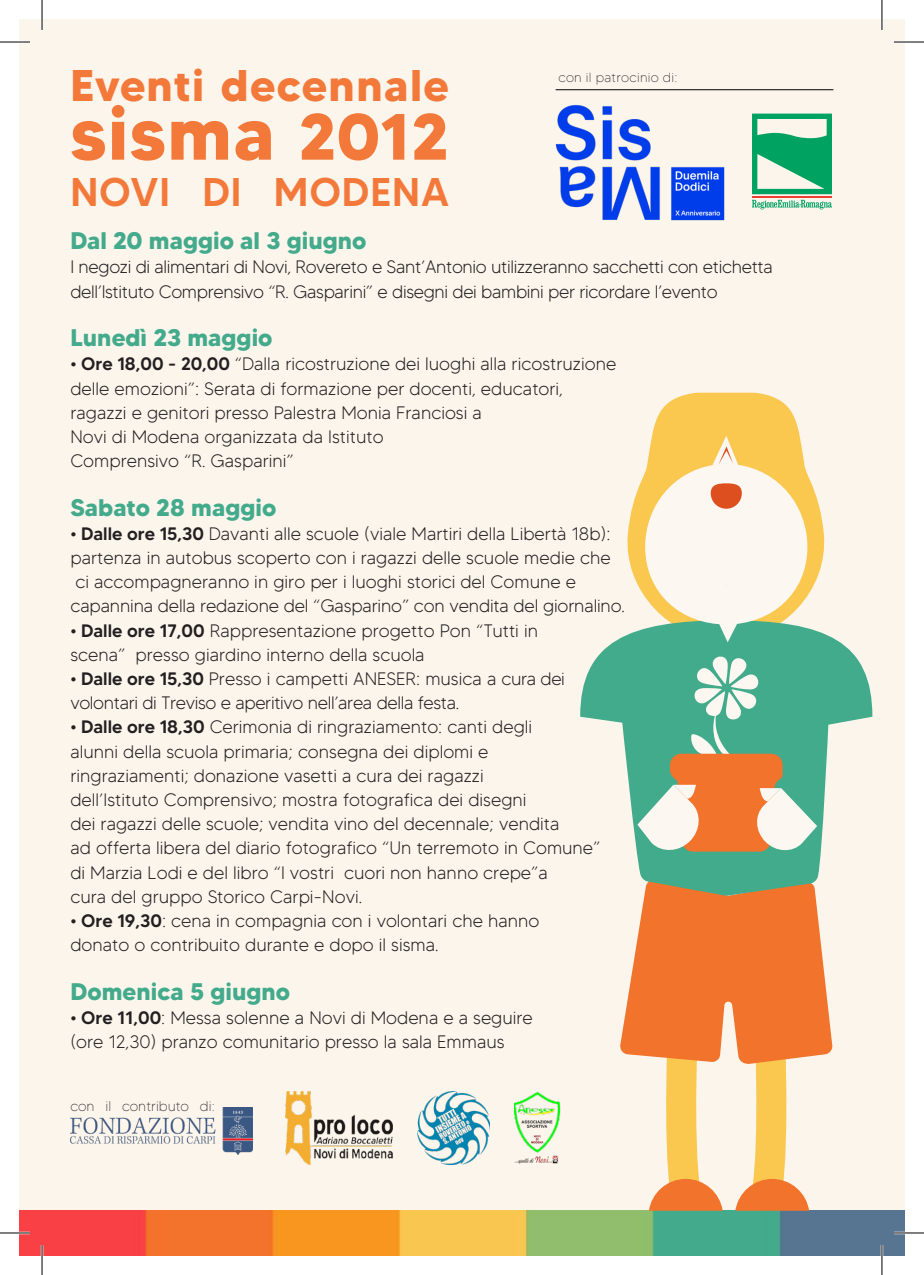
<style>
.page{position:relative;width:924px;height:1275px;background:#fff}
.page>*{position:absolute;margin:0;border:0;box-sizing:border-box;transform-origin:0 0}
.t1{font:700 74.6px "MADETOMMY";letter-spacing:.02em;color:#f3793b}
.t2{font:700 44.2px "MADETOMMY";letter-spacing:.03em;color:#f3793b}
.t3{font:500 40px "MADETOMMY";letter-spacing:.02em;color:#f3793b}
.t4{font:700 24px "MADETOMMY";color:#43aa8c}
.t5{font:300 18px "MADETOMMY";color:#231f20}
.t6{font:300 18px/24.2px "MADETOMMY";letter-spacing:-.02em;color:#231f20}
.t7{font:100 14px "MADETOMMY";color:#231f20}
.t8{font:100 13.2px "MADETOMMY";letter-spacing:.02em;color:#231f20}
.s1{font-size:65.2px}
.s2{font-weight:500}
.s3{font-size:13.2px}
</style>
<div class="page">
<div style="left:19px;top:19px;width:885px;height:1236px;background:#fbf5ec"></div>
<img style="left:19px;top:1210px;width:885px;height:45px">
<svg style="left:627px;top:393px;width:198px;height:204px;fill:#fac74f"></svg>
<svg style="left:580px;top:628px;width:291px;height:251px"></svg>
<svg style="left:645px;top:436px;width:162px;height:206px"></svg>
<svg style="left:637px;top:656px;width:179px;height:197px"></svg>
<svg style="left:619px;top:879px;width:213px;height:350px"></svg>
<img style="left:417px;top:1091px;width:72px;height:73px">
<img style="left:285px;top:1091px;width:107px;height:73px">
<img style="left:514px;top:1091px;width:47px;height:73px">
<img style="left:70px;top:1107px;width:183px;height:47px">
<svg style="left:752px;top:114px;width:79px;height:80px"></svg>
<hr style="left:751px;top:196px;width:80px;height:2px;background:#ee3e34">
<svg style="left:752px;top:200px;width:79px;height:9px"></svg>
<img style="left:555px;top:105px;width:169px;height:116px">
<hr style="left:555px;top:89px;width:278px;height:1px;background:#000002">
<hr style="left:0;top:41px;width:30px;height:2px;background:#fff">
<hr style="left:893px;top:41px;width:30px;height:2px;background:#fff">
<hr style="left:0;top:1231px;width:30px;height:3px;background:#fff">
<hr style="left:893px;top:1231px;width:30px;height:3px;background:#fff">
<hr style="left:41px;top:0;width:2px;height:30px;background:#fff">
<hr style="left:41px;top:1245px;width:2px;height:30px;background:#fff">
<hr style="left:880px;top:0;width:2px;height:30px;background:#fff">
<hr style="left:880px;top:1245px;width:2px;height:30px;background:#fff">
<hr style="left:0;top:42px;width:30px;height:1px;background:#000">
<hr style="left:893px;top:42px;width:30px;height:1px;background:#000">
<hr style="left:0;top:1232px;width:30px;height:1px;background:#000">
<hr style="left:893px;top:1232px;width:30px;height:1px;background:#000">
<hr style="left:42px;top:0;width:1px;height:30px;background:#000">
<hr style="left:42px;top:1245px;width:1px;height:30px;background:#000">
<hr style="left:881px;top:0;width:1px;height:30px;background:#000">
<hr style="left:881px;top:1245px;width:1px;height:30px;background:#000">
<p class="t2" style="left:70px;top:58px;width:380px">Eventi decennale</p>
<p class="t1" style="left:70px;top:87px;width:380px">sisma <span class="s1">2012</span></p>
<p class="t3" style="left:70px;top:167px;width:380px">NOVI DI MODENA</p>
<p class="t4" style="left:70px;top:226px;width:297px">Dal 20 maggio al 3 giugno</p>
<p class="t6" style="left:70px;top:255px;width:703px">I negozi di alimentari di Novi, Rovereto e Sant’Antonio utilizzeranno sacchetti con etichetta dell’Istituto Comprensivo “R. Gasparini” e disegni dei bambini per ricordare l’evento</p>
<p class="t4" style="left:70px;top:323px;width:203px">Lunedì 23 maggio</p>
<p class="t5" style="left:70px;top:353px;width:547px"><span class="s2">• Ore 18,00 - 20,00</span> “Dalla ricostruzione dei luoghi alla ricostruzione</p>
<p class="t5" style="left:70px;top:377px;width:494px">delle emozioni”: Serata di formazione per docenti, educatori,</p>
<p class="t5" style="left:70px;top:401px;width:413px">ragazzi e genitori presso Palestra Monia Franciosi a</p>
<p class="t5" style="left:70px;top:425px;width:314px">Novi di Modena organizzata da Istituto</p>
<p class="t5" style="left:70px;top:450px;width:225px">Comprensivo “R. Gasparini”</p>
<p class="t4" style="left:70px;top:492px;width:207px">Sabato 28 maggio</p>
<p class="t5" style="left:70px;top:522px;width:541px"><span class="s2">• Dalle ore 15,30</span> Davanti alle scuole (viale Martiri della Libertà 18b):</p>
<p class="t5" style="left:70px;top:546px;width:541px">partenza in autobus scoperto con i ragazzi delle scuole medie che</p>
<p class="t5" style="left:75px;top:571px;width:502px">ci accompagneranno in giro per i luoghi storici del Comune e</p>
<p class="t5" style="left:70px;top:595px;width:555px">capannina della redazione del “Gasparino” con vendita del giornalino.</p>
<p class="t5" style="left:70px;top:619px;width:469px"><span class="s2">• Dalle ore 17,00</span> Rappresentazione progetto Pon “Tutti in</p>
<p class="t5" style="left:70px;top:643px;width:355px">scena” presso giardino interno della scuola</p>
<p class="t5" style="left:70px;top:667px;width:496px"><span class="s2">• Dalle ore 15,30</span> Presso i campetti ANESER: musica a cura dei</p>
<p class="t6" style="left:70px;top:690px;width:390px">volontari di Treviso e aperitivo nell’area della festa.</p>
<p class="t5" style="left:70px;top:716px;width:463px"><span class="s2">• Dalle ore 18,30</span> Cerimonia di ringraziamento: canti degli</p>
<p class="t5" style="left:70px;top:740px;width:419px">alunni della scuola primaria; consegna dei diplomi e</p>
<p class="t5" style="left:70px;top:764px;width:415px">ringraziamenti; donazione vasetti a cura dei ragazzi</p>
<p class="t5" style="left:70px;top:788px;width:457px">dell’Istituto Comprensivo; mostra fotografica dei disegni</p>
<p class="t5" style="left:70px;top:813px;width:490px">dei ragazzi delle scuole; vendita vino del decennale; vendita</p>
<p class="t5" style="left:70px;top:837px;width:531px">ad offerta libera del diario fotografico “Un terremoto in Comune”</p>
<p class="t5" style="left:70px;top:861px;width:479px">di Marzia Lodi e del libro “I vostri cuori non hanno crepe”a</p>
<p class="t5" style="left:70px;top:885px;width:293px">cura del gruppo Storico Carpi-Novi.</p>
<p class="t5" style="left:70px;top:909px;width:470px"><span class="s2">• Ore 19,30</span>: cena in compagnia con i volontari che hanno</p>
<p class="t5" style="left:70px;top:934px;width:369px">donato o contribuito durante e dopo il sisma.</p>
<p class="t4" style="left:70px;top:976px;width:221px">Domenica 5 giugno</p>
<p class="t5" style="left:70px;top:1006px;width:464px"><span class="s2">• Ore 11,00</span>: Messa solenne a Novi di Modena e a seguire</p>
<p class="t5" style="left:70px;top:1030px;width:435px">(ore 12,30) pranzo comunitario presso la sala Emmaus</p>
<p class="t8" style="left:558px;top:69px;width:121px">con il patrocinio di:</p>
<p class="t7" style="left:70px;top:1097px;width:146px">con il contributo di<span class="s3">:</span></p>
</div>
